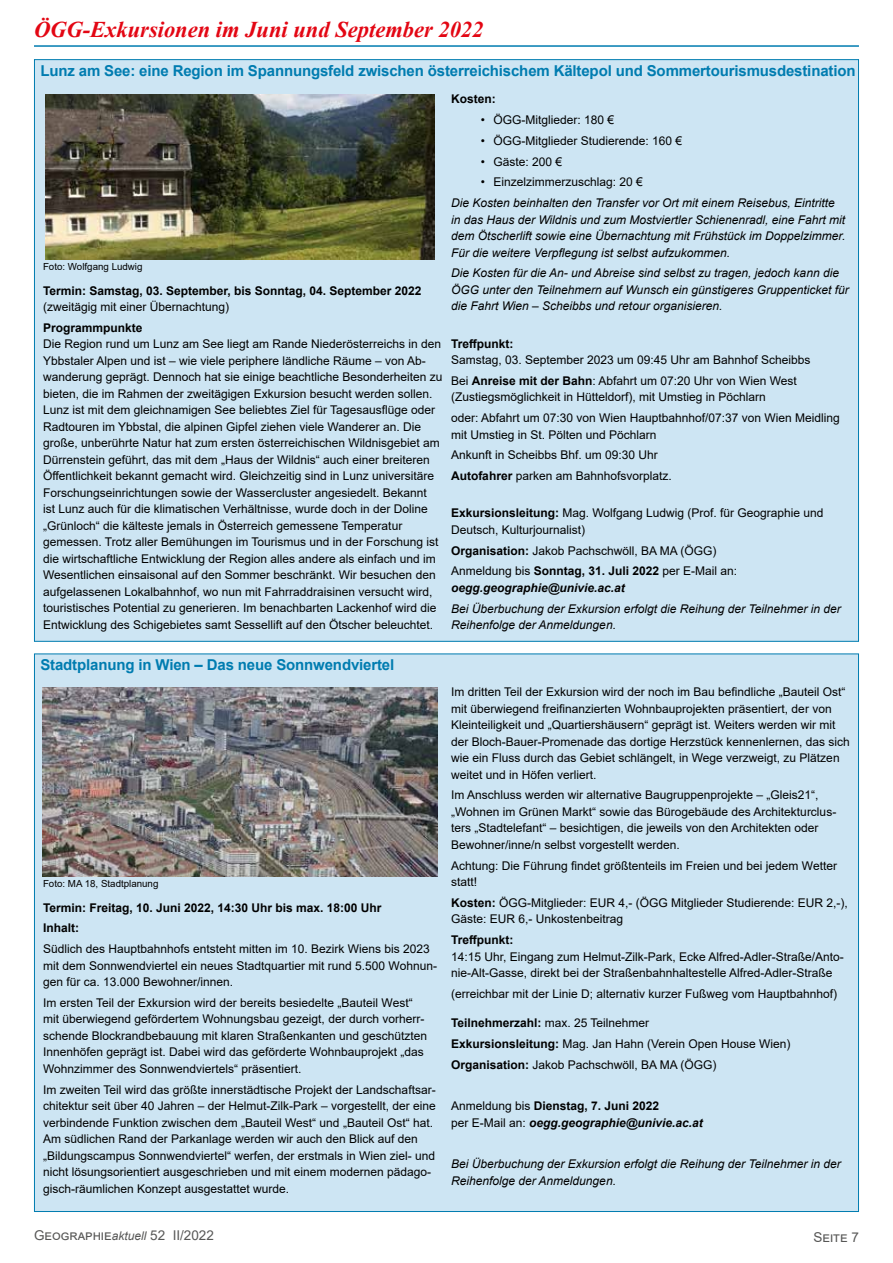
<style>
.page{position:relative;width:893px;height:1263px;background:#fff}
.page>*{position:absolute;margin:0;border:0;box-sizing:border-box;transform-origin:0 0}
.t1{font:italic 700 22.5px "Times New Roman";color:#e30613}
.t2{font:700 15px "Arial";letter-spacing:-.01em;color:#007cb0}
.t3{font:13.5px "Arial";color:#575756}
.t4{font:12px/16.5px "Arial";color:#000}
.t5{font:italic 12px/16.5px "Arial";color:#000}
.t6{font:700 12px/20.7px "Arial";color:#000}
.t7{font:italic 700 12px/16.5px "Arial";color:#000}
.t8{font:9.75px "Arial";color:#000}
.s1{font-weight:700}
.s2{font-weight:400;font-style:normal}
.s3{font-style:normal}
.s4{font-style:italic;font-size:12px}
</style>
<div class="page">
<div style="left:34px;top:59px;width:825px;height:583px;background:#cde5f3;border:1px solid #007cb0"></div>
<hr style="left:34px;top:45px;width:825px;height:2px;background:#007cb0">
<img style="left:45px;top:95px;width:389px;height:164px">
<div style="left:34px;top:653px;width:825px;height:559px;background:#cde5f3;border:1px solid #007cb0"></div>
<img style="left:42px;top:687px;width:395px;height:189px">
<h1 class="t1" style="left:34px;top:14px;width:451px">ÖGG-Exkursionen im Juni und September 2022</h1>
<p class="t2" style="left:40px;top:61px;width:817px">Lunz am See: eine Region im Spannungsfeld zwischen österreichischem Kältepol und Sommertourismusdestination</p>
<p class="t8" style="left:43px;top:260px;width:101px">Foto: Wolfgang Ludwig</p>
<p class="t6" style="left:43px;top:280px;width:380px">Termin: Samstag, 03. September, bis Sonntag, 04. September 2022</p>
<p class="t4" style="left:43px;top:299px;width:188px">(zweitägig mit einer Übernachtung)</p>
<p class="t6" style="left:43px;top:317px;width:101px">Programmpunkte</p>
<p class="t4" style="left:43px;top:336px;width:401px">Die Region rund um Lunz am See liegt am Rande Niederösterreichs in den Ybbstaler Alpen und ist – wie viele periphere ländliche Räume – von Ab&shy;wanderung geprägt. Dennoch hat sie einige beachtliche Besonderheiten zu bieten, die im Rahmen der zweitägigen Exkursion besucht werden sollen.<br>Lunz ist mit dem gleichnamigen See beliebtes Ziel für Tagesausflüge oder Radtouren im Ybbstal, die alpinen Gipfel ziehen viele Wanderer an. Die große, unberührte Natur hat zum ersten österreichischen Wildnisgebiet am Dürrenstein geführt, das mit dem „Haus der Wildnis“ auch einer breiteren Öffentlichkeit bekannt gemacht wird. Gleichzeitig sind in Lunz universitäre Forschungseinrichtungen sowie der Wassercluster angesiedelt. Bekannt<br>ist Lunz auch für die klimatischen Verhältnisse, wurde doch in der Doline „Grünloch“ die kälteste jemals in Österreich gemessene Temperatur gemessen. Trotz aller Bemühungen im Tourismus und in der Forschung ist die wirtschaftliche Entwicklung der Region alles andere als einfach und im Wesentlichen einsaisonal auf den Sommer beschränkt. Wir besuchen den aufgelassenen Lokalbahnhof, wo nun mit Fahrraddraisinen versucht wird, touristisches Potential zu generieren. Im benachbarten Lackenhof wird die Entwicklung des Schigebietes samt Sessellift auf den Ötscher beleuchtet.</p>
<p class="t6" style="left:451px;top:89px;width:46px">Kosten:</p>
<p class="t4" style="left:481px;top:112px;width:135px">• ÖGG-Mitglieder: 180 €</p>
<p class="t4" style="left:481px;top:132px;width:203px">• ÖGG-Mitglieder Studierende: 160 €</p>
<p class="t4" style="left:481px;top:153px;width:83px">• Gäste: 200 €</p>
<p class="t4" style="left:481px;top:174px;width:164px">• Einzelzimmerzuschlag: 20 €</p>
<p class="t5" style="left:451px;top:195px;width:396px">Die Kosten beinhalten den Transfer vor Ort mit einem Reisebus, Eintritte in das Haus der Wildnis und zum Mostviertler Schienenradl, eine Fahrt mit dem Ötscherlift sowie eine Übernachtung mit Frühstück im Doppelzimmer.<br>Für die weitere Verpflegung ist selbst aufzukommen.</p>
<p class="t5" style="left:451px;top:265px;width:399px">Die Kosten für die An- und Abreise sind selbst zu tragen, jedoch kann die<br>ÖGG unter den Teilnehmern auf Wunsch ein günstigeres Gruppenticket für die Fahrt Wien – Scheibbs und retour organisieren.</p>
<p class="t6" style="left:451px;top:333px;width:64px">Treffpunkt:</p>
<p class="t4" style="left:451px;top:349px;width:361px;line-height:20.7px">Samstag, 03. September 2023 um 09:45 Uhr am Bahnhof Scheibbs<br>Bei <span class="s1">Anreise mit der Bahn</span>: Abfahrt um 07:20 Uhr von Wien West</p>
<p class="t4" style="left:451px;top:387px;width:390px;line-height:20.7px">(Zustiegsmöglichkeit in Hütteldorf), mit Umstieg in Pöchlarn<br>oder: Abfahrt um 07:30 von Wien Hauptbahnhof/07:37 von Wien Meidling</p>
<p class="t4" style="left:451px;top:424px;width:222px;line-height:20.7px">mit Umstieg in St. Pölten und Pöchlarn<br>Ankunft in Scheibbs Bhf. um 09:30 Uhr<br><span class="s1">Autofahrer</span> parken am Bahnhofsvorplatz.</p>
<p class="t4" style="left:451px;top:505px;width:374px"><span class="s1">Exkursionsleitung:</span> Mag. Wolfgang Ludwig (Prof. für Geographie und<br>Deutsch, Kulturjournalist)</p>
<p class="t4" style="left:451px;top:540px;width:288px;line-height:20.7px"><span class="s1">Organisation:</span> Jakob Pachschwöll, BA MA (ÖGG)<br>Anmeldung bis <span class="s1">Sonntag, 31. Juli 2022</span> per E-Mail an:</p>
<p class="t7" style="left:451px;top:580px;width:175px">oegg.geographie@univie.ac.at</p>
<p class="t5" style="left:451px;top:600px;width:391px">Bei Überbuchung der Exkursion erfolgt die Reihung der Teilnehmer in der<br>Reihenfolge der Anmeldungen.</p>
<p class="t2" style="left:40px;top:655px;width:355px">Stadtplanung in Wien – Das neue Sonnwendviertel</p>
<p class="t8" style="left:43px;top:876px;width:117px">Foto: MA 18, Stadtplanung</p>
<p class="t6" style="left:43px;top:897px;width:340px">Termin: Freitag, 10. Juni 2022, 14:30 Uhr bis max. 18:00 Uhr<br>Inhalt:</p>
<p class="t4" style="left:43px;top:940px;width:395px">Südlich des Hauptbahnhofs entsteht mitten im 10. Bezirk Wiens bis 2023 mit dem Sonnwendviertel ein neues Stadtquartier mit rund 5.500 Wohnun&shy;gen für ca. 13.000 Bewohner/innen.</p>
<p class="t4" style="left:43px;top:994px;width:386px">Im ersten Teil der Exkursion wird der bereits besiedelte „Bauteil West“ mit überwiegend gefördertem Wohnungsbau gezeigt, der durch vorherr&shy;schende Blockrandbebauung mit klaren Straßenkanten und geschützten Innenhöfen geprägt ist. Dabei wird das geförderte Wohnbauprojekt „das Wohnzimmer des Sonnwendviertels“ präsentiert.</p>
<p class="t4" style="left:43px;top:1081px;width:394px">Im zweiten Teil wird das größte innerstädtische Projekt der Landschaftsar&shy;chitektur seit über 40 Jahren – der Helmut-Zilk-Park – vorgestellt, der eine verbindende Funktion zwischen dem „Bauteil West“ und „Bauteil Ost“ hat.<br>Am südlichen Rand der Parkanlage werden wir auch den Blick auf den „Bildungscampus Sonnwendviertel“ werfen, der erstmals in Wien ziel- und nicht lösungsorientiert ausgeschrieben und mit einem modernen pädago&shy;gisch-räumlichen Konzept ausgestattet wurde.</p>
<p class="t4" style="left:451px;top:683px;width:400px">Im dritten Teil der Exkursion wird der noch im Bau befindliche „Bauteil Ost“ mit überwiegend freifinanzierten Wohnbauprojekten präsentiert, der von Kleinteiligkeit und „Quartiershäusern“ geprägt ist. Weiters werden wir mit der Bloch-Bauer-Promenade das dortige Herzstück kennenlernen, das sich wie ein Fluss durch das Gebiet schlängelt, in Wege verzweigt, zu Plätzen weitet und in Höfen verliert.</p>
<p class="t4" style="left:451px;top:787px;width:387px">Im Anschluss werden wir alternative Baugruppenprojekte – „Gleis21“, „Wohnen im Grünen Markt“ sowie das Bürogebäude des Architekturclus&shy;ters „Stadtelefant“ – besichtigen, die jeweils von den Architekten oder Bewohner/inne/n selbst vorgestellt werden.</p>
<p class="t4" style="left:451px;top:857px;width:387px">Achtung: Die Führung findet größtenteils im Freien und bei jedem Wetter statt!</p>
<p class="t4" style="left:451px;top:894px;width:398px"><span class="s1">Kosten:</span> ÖGG-Mitglieder: EUR 4,- (ÖGG Mitglieder Studierende: EUR 2,-),<br>Gäste: EUR 6,- Unkostenbeitrag</p>
<p class="t6" style="left:451px;top:930px;width:64px">Treffpunkt:</p>
<p class="t4" style="left:451px;top:948px;width:394px">14:15 Uhr, Eingang zum Helmut-Zilk-Park, Ecke Alfred-Adler-Straße/Anto&shy;nie-Alt-Gasse, direkt bei der Straßenbahnhaltestelle Alfred-Adler-Straße</p>
<p class="t4" style="left:451px;top:985px;width:388px">(erreichbar mit der Linie D; alternativ kurzer Fußweg vom Hauptbahnhof)</p>
<p class="t4" style="left:451px;top:1012px;width:341px;line-height:20.7px"><span class="s1">Teilnehmerzahl:</span> max. 25 Teilnehmer<br><span class="s1">Exkursionsleitung:</span> Mag. Jan Hahn (Verein Open House Wien)<br><span class="s1">Organisation:</span> Jakob Pachschwöll, BA MA (ÖGG)</p>
<p class="t7" style="left:451px;top:1098px;width:253px"><span class="s2">Anmeldung bis</span> <span class="s3">Dienstag, 7. Juni 2022<br></span><span class="s2">per E-Mail an:</span> oegg.geographie@univie.ac.at</p>
<p class="t5" style="left:451px;top:1156px;width:391px">Bei Überbuchung der Exkursion erfolgt die Reihung der Teilnehmer in der<br>Reihenfolge der Anmeldungen.</p>
<p class="t3" style="left:34px;top:1226px;width:181px">Geographie<span class="s4">aktuell</span> 52 II/2022</p>
<p class="t3" style="left:814px;top:1228px;width:47px">Seite 7</p>
</div>
